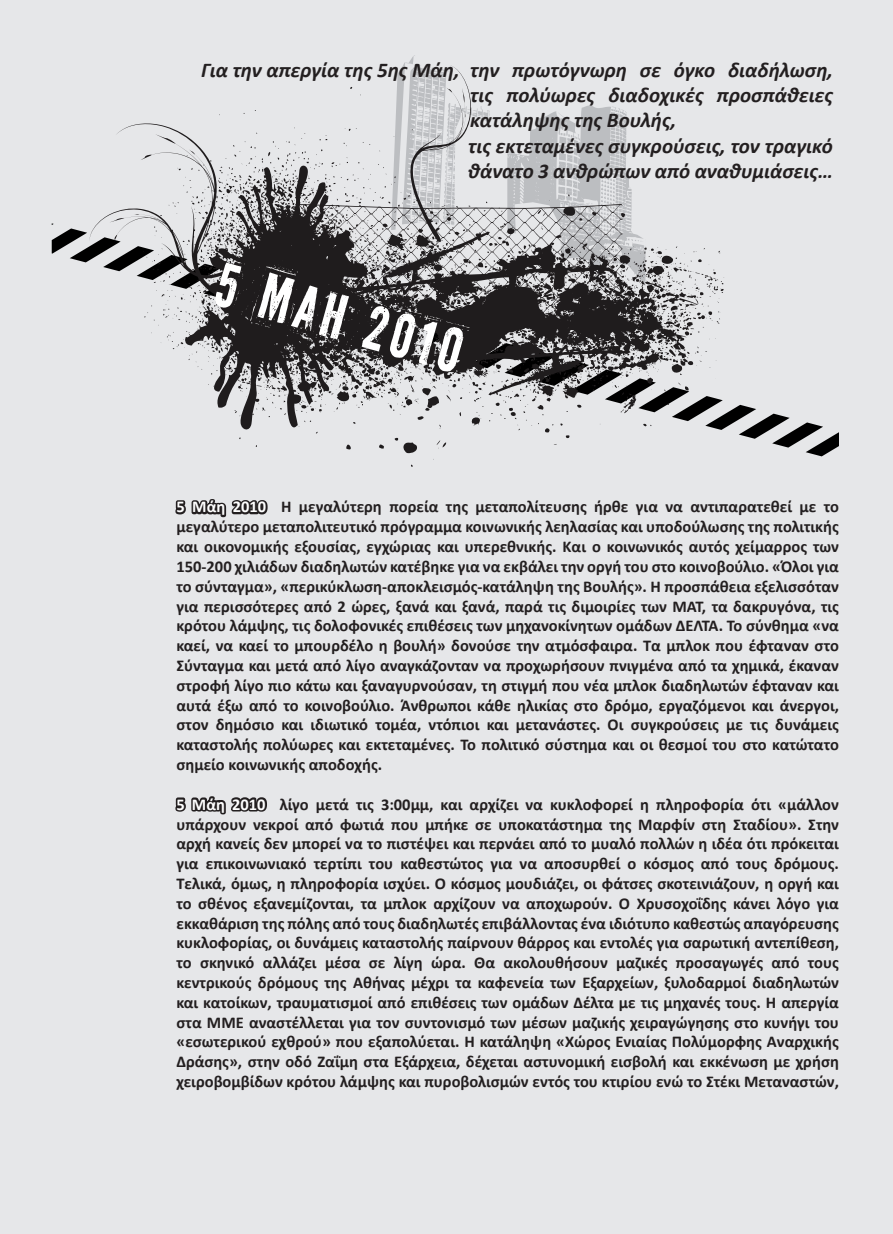
<style>
.page{position:relative;width:893px;height:1234px;background:#fff}
.page>*{position:absolute;margin:0;border:0;box-sizing:border-box;transform-origin:0 0}
.t1{font:60px "PF Fuel";color:#fff}
.t2{font:italic 700 21px/25.3px "Calibri";color:#231f20}
.t3{font:700 16.5px/19.8px "Calibri";color:#231f20;text-align:justify}
.s1{color:#fff}
</style>
<div class="page">
<div style="left:0;top:0;width:893px;height:1233px;background:#e6e7e9"></div>
<svg style="left:52px;top:223px;width:787px;height:233px"></svg>
<svg style="left:89px;top:65px;width:635px;height:402px"></svg>
<svg style="left:175px;top:499px;width:93px;height:19px"></svg>
<svg style="left:175px;top:796px;width:92px;height:19px"></svg>
<p class="t2" style="left:468px;top:57px;width:366px;text-indent:-267px">Για την απεργία της 5ης Μάη, την πρωτόγνωρη σε όγκο διαδήλωση, τις πολύωρες διαδοχικές προσπάθειες κατάληψης της Βουλής,<br>τις εκτεταμένες συγκρούσεις, τον τραγικό θάνατο 3 ανθρώπων από αναθυμιάσεις…</p>
<h1 class="t1" style="left:226px;top:244px;width:260px;rotate:16deg">5 ΜΑΗ 2010</h1>
<p class="t3" style="left:176px;top:497px;width:664px"><span class="s1">5 Μάη 2010</span> Η μεγαλύτερη πορεία της μεταπολίτευσης ήρθε για να αντιπαρατεθεί με το μεγαλύτερο μεταπολιτευτικό πρόγραμμα κοινωνικής λεηλασίας και υποδούλωσης της πολιτικής και οικονομικής εξουσίας, εγχώριας και υπερεθνικής. Και ο κοινωνικός αυτός χείμαρρος των 150-200 χιλιάδων διαδηλωτών κατέβηκε για να εκβάλει την οργή του στο κοινοβούλιο. «Όλοι για το σύνταγμα», «περικύκλωση-αποκλεισμός-κατάληψη της Βουλής». Η προσπάθεια εξελισσόταν για περισσότερες από 2 ώρες, ξανά και ξανά, παρά τις διμοιρίες των ΜΑΤ, τα δακρυγόνα, τις κρότου λάμψης, τις δολοφονικές επιθέσεις των μηχανοκίνητων ομάδων ΔΕΛΤΑ. Το σύνθημα «να καεί, να καεί το μπουρδέλο η βουλή» δονούσε την ατμόσφαιρα. Τα μπλοκ που έφταναν στο Σύνταγμα και μετά από λίγο αναγκάζονταν να προχωρήσουν πνιγμένα από τα χημικά, έκαναν στροφή λίγο πιο κάτω και ξαναγυρνούσαν, τη στιγμή που νέα μπλοκ διαδηλωτών έφταναν και αυτά έξω από το κοινοβούλιο. Άνθρωποι κάθε ηλικίας στο δρόμο, εργαζόμενοι και άνεργοι, στον δημόσιο και ιδιωτικό τομέα, ντόπιοι και μετανάστες. Οι συγκρούσεις με τις δυνάμεις καταστολής πολύωρες και εκτεταμένες. Το πολιτικό σύστημα και οι θεσμοί του στο κατώτατο σημείο κοινωνικής αποδοχής.</p>
<p class="t3" style="left:176px;top:794px;width:664px"><span class="s1">5 Μάη 2010</span> λίγο μετά τις 3:00μμ, και αρχίζει να κυκλοφορεί η πληροφορία ότι «μάλλον υπάρχουν νεκροί από φωτιά που μπήκε σε υποκατάστημα της Μαρφίν στη Σταδίου». Στην αρχή κανείς δεν μπορεί να το πιστέψει και περνάει από το μυαλό πολλών η ιδέα ότι πρόκειται για επικοινωνιακό τερτίπι του καθεστώτος για να αποσυρθεί ο κόσμος από τους δρόμους.<br>Τελικά, όμως, η πληροφορία ισχύει. Ο κόσμος μουδιάζει, οι φάτσες σκοτεινιάζουν, η οργή και το σθένος εξανεμίζονται, τα μπλοκ αρχίζουν να αποχωρούν. Ο Χρυσοχοΐδης κάνει λόγο για εκκαθάριση της πόλης από τους διαδηλωτές επιβάλλοντας ένα ιδιότυπο καθεστώς απαγόρευσης κυκλοφορίας, οι δυνάμεις καταστολής παίρνουν θάρρος και εντολές για σαρωτική αντεπίθεση, το σκηνικό αλλάζει μέσα σε λίγη ώρα. Θα ακολουθήσουν μαζικές προσαγωγές από τους κεντρικούς δρόμους της Αθήνας μέχρι τα καφενεία των Εξαρχείων, ξυλοδαρμοί διαδηλωτών και κατοίκων, τραυματισμοί από επιθέσεις των ομάδων Δέλτα με τις μηχανές τους. Η απεργία στα ΜΜΕ αναστέλλεται για τον συντονισμό των μέσων μαζικής χειραγώγησης στο κυνήγι του «εσωτερικού εχθρού» που εξαπολύεται. Η κατάληψη «Χώρος Ενιαίας Πολύμορφης Αναρχικής Δράσης», στην οδό Ζαΐμη στα Εξάρχεια, δέχεται αστυνομική εισβολή και εκκένωση με χρήση χειροβομβίδων κρότου λάμψης και πυροβολισμών εντός του κτιρίου ενώ το Στέκι Μεταναστών,</p>
</div>
